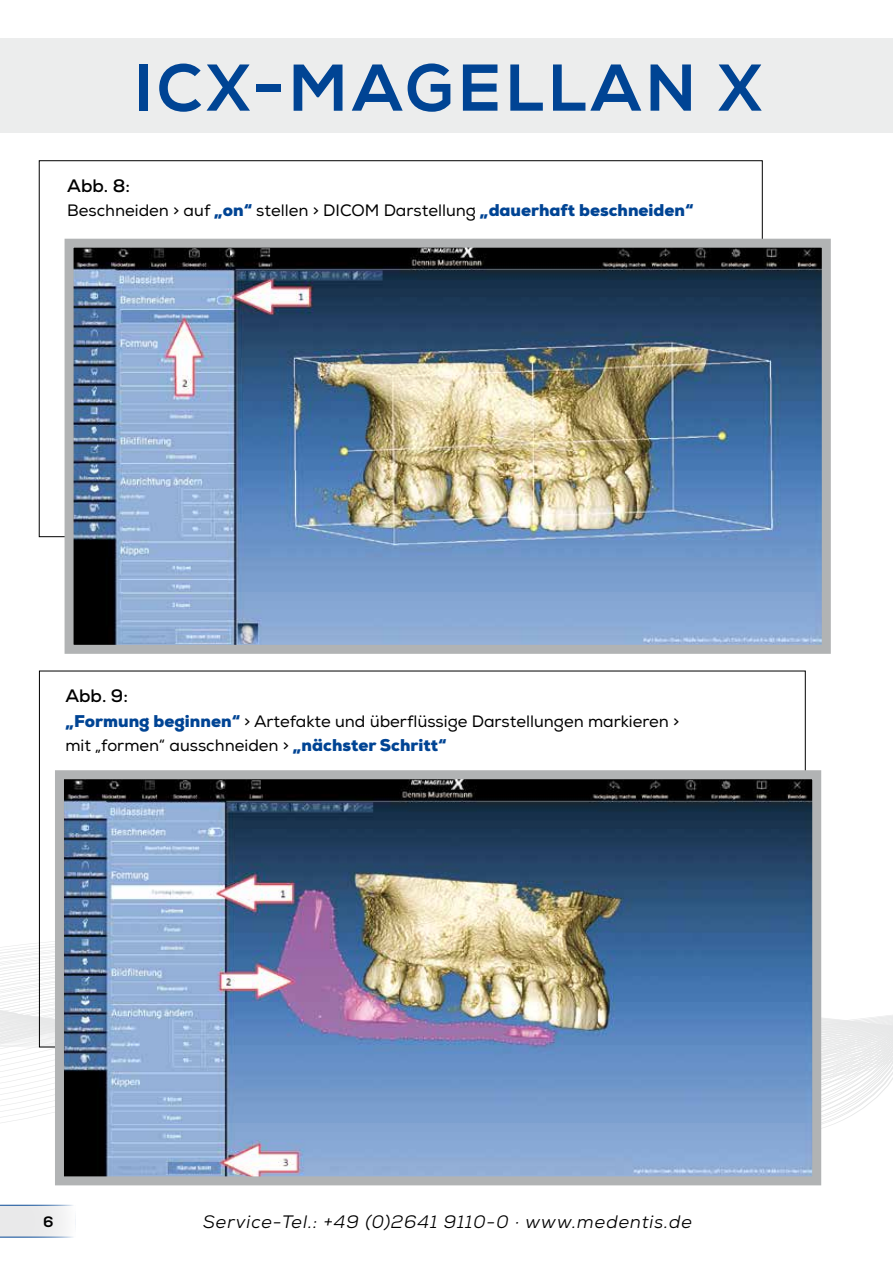
<style>
.page{position:relative;width:893px;height:1263px;background:#fff}
.page>*{position:absolute;margin:0;border:0;box-sizing:border-box;transform-origin:0 0}
.t1{font:66px "Nexa X Bold";letter-spacing:.055em;color:#004494}
.t2{font:italic 18px "Nexa";letter-spacing:.05em;color:#000}
.t3{font:700 18px "Nexa";color:#000}
.t4{font:16.5px/24.6px "Nexa";color:#000}
.t5{font:15px "Nexa X Bold";color:#000}
.s1{font-weight:900;color:#004494}
</style>
<div class="page">
<svg style="left:0;top:1205px;width:76px;height:32px"></svg>
<div style="left:0;top:38px;width:893px;height:95px;background:#eceded"></div>
<svg style="left:0;top:1004px;width:893px;height:123px"></svg>
<img style="left:60px;top:234px;width:771px;height:420px">
<img style="left:50px;top:766px;width:776px;height:420px">
<h1 class="t1" style="left:133px;top:47px;width:630px">ICX-MAGELLAN X</h1>
<p class="t3" style="left:67px;top:174px;width:64px">Abb. 8:</p>
<p class="t4" style="left:67px;top:199px;width:628px">Beschneiden &gt; auf <span class="s1">„on“</span> stellen &gt; DICOM Darstellung <span class="s1">„dauerhaft beschneiden“</span></p>
<p class="t3" style="left:65px;top:684px;width:64px">Abb. 9:</p>
<p class="t4" style="left:65px;top:709px;width:616px"><span class="s1">„Formung beginnen“</span> &gt; Artefakte und überflüssige Darstellungen markieren &gt; mit „formen“ ausschneiden &gt; <span class="s1">„nächster Schritt“</span></p>
<p class="t5" style="left:43px;top:1212px;width:12px">6</p>
<p class="t2" style="left:203px;top:1210px;width:490px">Service-Tel.: +49 (0)2641 9110-0 · www.medentis.de</p>
</div>
